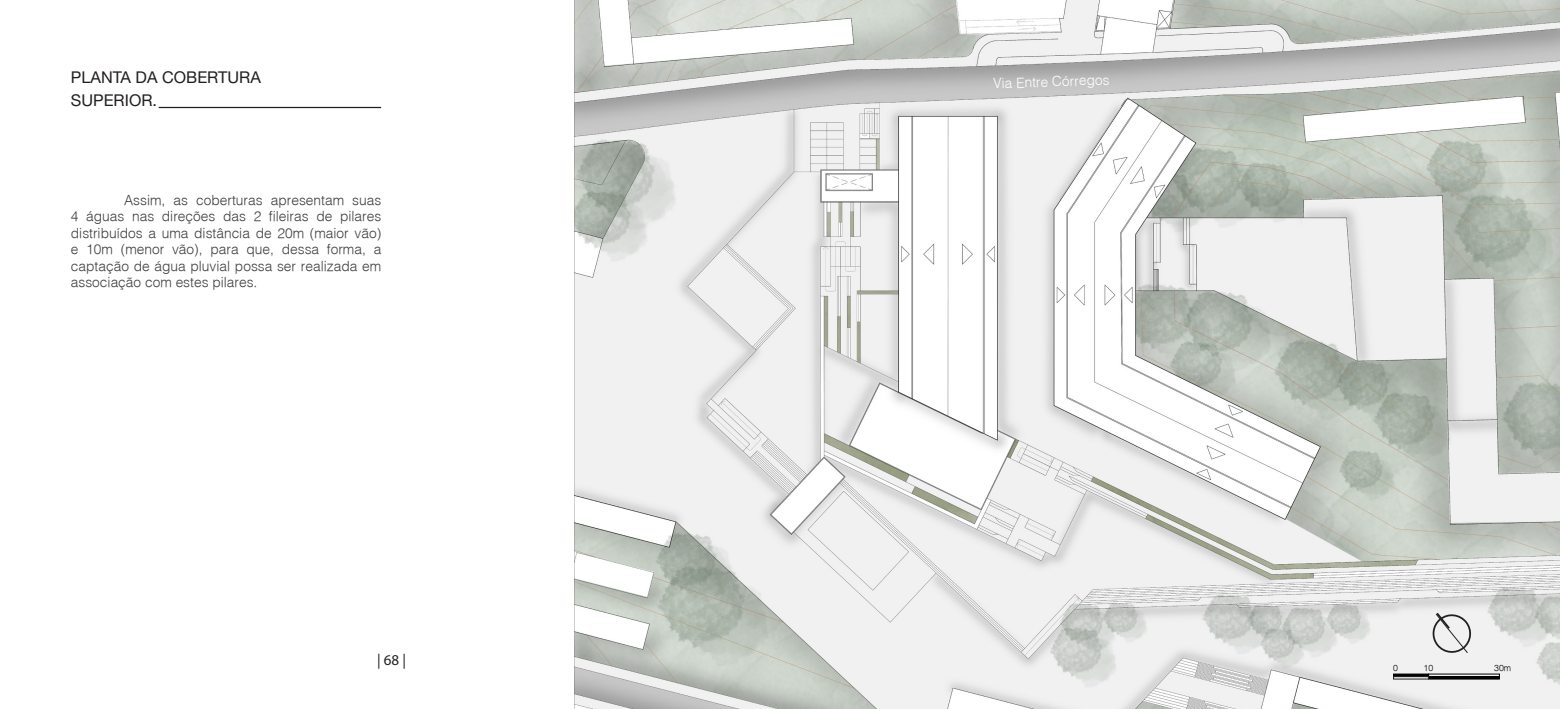
<style>
.page{position:relative;width:1560px;height:709px;background:#fff}
.page>*{position:absolute;margin:0;border:0;box-sizing:border-box;transform-origin:0 0}
.Semi-Título{font:16.25px "Helvetica Neue LT Std";color:#231f20}
.t1{font:15px "Myriad Pro";color:#231f20}
.Corpo_de_Texto{font:300 13.75px/16.5px "Helvetica";color:#3e3e3f;text-align:justify}
.Corpo_de_Texto-2{font:300 13.75px "Helvetica";color:#fff}
.Legenda{font:300 8.75px "Helvetica";color:#000001}
</style>
<div class="page">
<hr style="left:159px;top:107px;width:222px;height:1px;background:#231f20">
<img style="left:574px;top:0;width:985px;height:709px">
<svg style="left:1429px;top:611px;width:43px;height:44px"></svg>
<hr style="left:1427px;top:676px;width:72px;height:3px;background:#000001">
<div style="left:1427px;top:673px;width:72px;height:4px;border:1px solid #000001"></div>
<svg style="left:1392px;top:673px;width:36px;height:3px"></svg>
<div style="left:1392px;top:676px;width:36px;height:3px;border:1px solid #231f20"></div>
<p class="Semi-Título" style="left:71px;top:67px;width:191px">PLANTA DA COBERTURA</p>
<p class="Semi-Título" style="left:71px;top:90px;width:88px">SUPERIOR.</p>
<p class="Corpo_de_Texto" style="left:71px;top:191px;width:312px;text-indent:53px">Assim, as coberturas apresentam suas 4 águas nas direções das 2 fileiras de pilares distribuídos a uma distância de 20m (maior vão) e 10m (menor vão), para que, dessa forma, a captação de água pluvial possa ser realizada em associação com estes pilares.</p>
<p class="t1" style="left:377px;top:650px;width:30px">| 68 |</p>
<p class="Corpo_de_Texto-2" style="left:992px;top:75px;width:118px;rotate:-2deg">Via Entre Córregos</p>
<p class="Legenda" style="left:1392px;top:662px;width:6px">0</p>
<p class="Legenda" style="left:1423px;top:662px;width:11px">10</p>
<p class="Legenda" style="left:1493px;top:662px;width:19px">30m</p>
</div>
